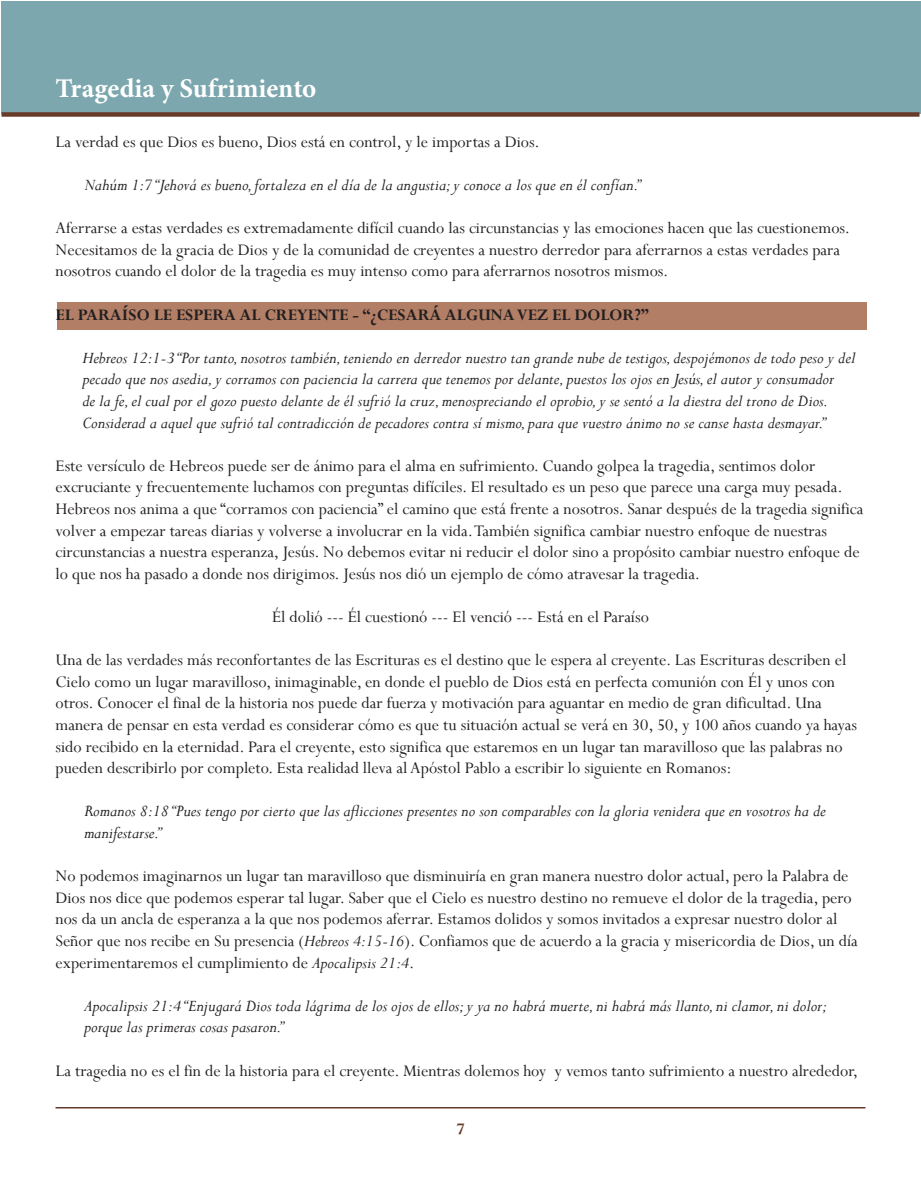
<style>
.page{position:relative;width:921px;height:1191px;background:#fff}
.page>*{position:absolute;margin:0;border:0;box-sizing:border-box;transform-origin:0 0}
.t1{font:700 27px "Minion Pro";color:#fff}
.Sub_Headers__A__B__C{font:18px/21.6px "Perpetua";color:#231f20}
.Sub_Headers__A__B__C-2{font:italic 18px/21.6px "Perpetua";color:#231f20}
.Main_Body{font:18px/21.6px "Perpetua";color:#231f20}
.Main_Body-2{font:italic 18px "Perpetua";color:#231f20}
.Sub_Headers__A__B__C-3{font:700 18px "Perpetua";color:#231f20}
.t2{font:700 18px "Perpetua";color:#683a2a}
.s1{font-style:italic}
</style>
<div class="page">
<div style="left:2px;top:2px;width:919px;height:112px;background:#7ca7ae"></div>
<hr style="left:56px;top:1107px;width:810px;height:1px;background:#683a2a">
<div style="left:2px;top:112px;width:918px;height:5px;background:#683a2a"></div>
<div style="left:57px;top:302px;width:810px;height:28px;background:#b27f66"></div>
<h1 class="t1" style="left:56px;top:69px;width:262px">Tragedia y Sufrimiento</h1>
<p class="Main_Body" style="left:56px;top:131px;width:486px">La verdad es que Dios es bueno, Dios está en control, y le importas a Dios.</p>
<p class="Main_Body-2" style="left:84px;top:174px;width:558px">Nahúm 1:7 “Jehová es bueno, fortaleza en el día de la angustia; y conoce a los que en él confían.”</p>
<p class="Main_Body" style="left:56px;top:217px;width:796px">Aferrarse a estas verdades es extremadamente difícil cuando las circunstancias y las emociones hacen que las cuestionemos.<br>Necesitamos de la gracia de Dios y de la comunidad de creyentes a nuestro derredor para aferrarnos a estas verdades para nosotros cuando el dolor de la tragedia es muy intenso como para aferrarnos nosotros mismos.</p>
<p class="Sub_Headers__A__B__C-3" style="left:56px;top:303px;width:595px">EL PARAÍSO LE ESPERA AL CREYENTE - “¿CESARÁ ALGUNA VEZ EL DOLOR?”</p>
<p class="Sub_Headers__A__B__C-2" style="left:82px;top:346px;width:774px">Hebreos 12:1-3 “Por tanto, nosotros también, teniendo en derredor nuestro tan grande nube de testigos, despojémonos de todo peso y del pecado que nos asedia, y corramos con paciencia la carrera que tenemos por delante, puestos los ojos en Jesús, el autor y consumador<br>de la fe, el cual por el gozo puesto delante de él sufrió la cruz, menospreciando el oprobio, y se sentó a la diestra del trono de Dios.<br>Considerad a aquel que sufrió tal contradicción de pecadores contra sí mismo, para que vuestro ánimo no se canse hasta desmayar.”</p>
<p class="Sub_Headers__A__B__C" style="left:56px;top:455px;width:809px">Este versículo de Hebreos puede ser de ánimo para el alma en sufrimiento. Cuando golpea la tragedia, sentimos dolor excruciante y frecuentemente luchamos con preguntas difíciles. El resultado es un peso que parece una carga muy pesada.<br>Hebreos nos anima a que “corramos con paciencia” el camino que está frente a nosotros. Sanar después de la tragedia significa volver a empezar tareas diarias y volverse a involucrar en la vida. También significa cambiar nuestro enfoque de nuestras circunstancias a nuestra esperanza, Jesús. No debemos evitar ni reducir el dolor sino a propósito cambiar nuestro enfoque de lo que nos ha pasado a donde nos dirigimos. Jesús nos dió un ejemplo de cómo atravesar la tragedia.</p>
<p class="Sub_Headers__A__B__C" style="left:272px;top:606px;width:378px">Él dolió --- Él cuestionó --- El venció --- Está en el Paraíso</p>
<p class="Sub_Headers__A__B__C" style="left:56px;top:649px;width:803px">Una de las verdades más reconfortantes de las Escrituras es el destino que le espera al creyente. Las Escrituras describen el Cielo como un lugar maravilloso, inimaginable, en donde el pueblo de Dios está en perfecta comunión con Él y unos con otros. Conocer el final de la historia nos puede dar fuerza y motivación para aguantar en medio de gran dificultad. Una manera de pensar en esta verdad es considerar cómo es que tu situación actual se verá en 30, 50, y 100 años cuando ya hayas sido recibido en la eternidad. Para el creyente, esto significa que estaremos en un lugar tan maravilloso que las palabras no pueden describirlo por completo. Esta realidad lleva al Apóstol Pablo a escribir lo siguiente en Romanos:</p>
<p class="Sub_Headers__A__B__C-2" style="left:84px;top:800px;width:743px">Romanos 8:18 “Pues tengo por cierto que las aflicciones presentes no son comparables con la gloria venidera que en vosotros ha de manifestarse.”</p>
<p class="Sub_Headers__A__B__C" style="left:56px;top:865px;width:804px">No podemos imaginarnos un lugar tan maravilloso que disminuiría en gran manera nuestro dolor actual, pero la Palabra de Dios nos dice que podemos esperar tal lugar. Saber que el Cielo es nuestro destino no remueve el dolor de la tragedia, pero nos da un ancla de esperanza a la que nos podemos aferrar. Estamos dolidos y somos invitados a expresar nuestro dolor al Señor que nos recibe en Su presencia (<span class="s1">Hebreos 4:15-16</span>). Confiamos que de acuerdo a la gracia y misericordia de Dios, un día experimentaremos el cumplimiento de <span class="s1">Apocalipsis 21:4</span>.</p>
<p class="Sub_Headers__A__B__C-2" style="left:84px;top:994px;width:745px">Apocalipsis 21:4 “Enjugará Dios toda lágrima de los ojos de ellos; y ya no habrá muerte, ni habrá más llanto, ni clamor, ni dolor; porque las primeras cosas pasaron.”</p>
<p class="Sub_Headers__A__B__C" style="left:56px;top:1059px;width:804px">La tragedia no es el fin de la historia para el creyente. Mientras dolemos hoy y vemos tanto sufrimiento a nuestro alrededor,</p>
<p class="t2" style="left:456px;top:1117px;width:10px">7</p>
</div>
